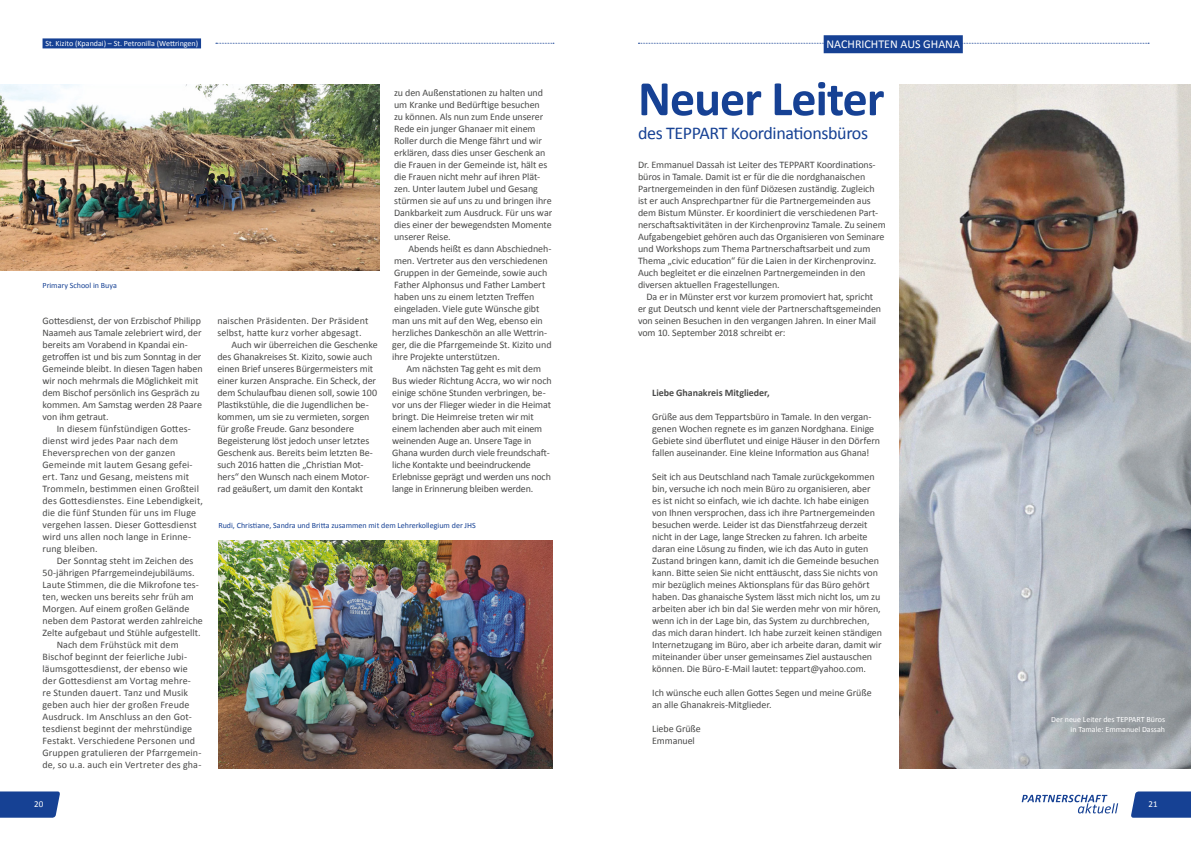
<style>
.page{position:relative;width:1191px;height:842px;background:#fff}
.page>*{position:absolute;margin:0;border:0;box-sizing:border-box;transform-origin:0 0}
.Inhalt{font:700 50px "Calibri";letter-spacing:-.02em;color:#164194}
.Inhalt-2{font:18px "Calibri";letter-spacing:-.02em;color:#164194}
.Absatzformat_2{font:12px "Calibri";color:#fff}
.Inhalt-3{font:10px/12px "Calibri";letter-spacing:-.005em;color:#4a4a49}
.t1{font:700 10px "Calibri";letter-spacing:-.005em;color:#4a4a49}
.t2{font:9px "Calibri";color:#fff}
.Absatzformat_1{font:8px "Calibri";color:#fff}
.t3{font:8px "Calibri";color:#164194}
</style>
<div class="page">
<img style="left:0;top:84px;width:380px;height:187px">
<img style="left:218px;top:540px;width:335px;height:228px">
<img style="left:900px;top:84px;width:291px;height:684px">
<svg style="left:0;top:791px;width:60px;height:27px;background:#254d9b"></svg>
<svg style="left:1021px;top:795px;width:97px;height:18px"></svg>
<svg style="left:1131px;top:791px;width:60px;height:27px;background:#254d9a"></svg>
<svg style="left:638px;top:43px;width:511px;height:1px"></svg>
<svg style="left:216px;top:43px;width:338px;height:1px"></svg>
<div style="left:43px;top:38px;width:158px;height:10px;background:#164194"></div>
<div style="left:823px;top:35px;width:139px;height:18px;background:#164194"></div>
<p class="Absatzformat_1" style="left:45px;top:38px;width:154px">St. Kizito (Kpandai) – St. Petronilla (Wettringen)</p>
<p class="Absatzformat_2" style="left:826px;top:37px;width:135px">NACHRICHTEN AUS GHANA</p>
<p class="t3" style="left:43px;top:280px;width:76px">Primary School in Buya</p>
<p class="Inhalt-3" style="left:43px;top:314px;width:162px">Gottesdienst, der von Erzbischof Philipp Naameh aus Tamale zelebriert wird, der bereits am Vorabend in Kpandai ein&shy;getroffen ist und bis zum Sonntag in der Gemeinde bleibt. In diesen Tagen haben wir noch mehrmals die Möglichkeit mit dem Bischof persönlich ins Gespräch zu kommen. Am Samstag werden 28 Paare von ihm getraut.</p>
<p class="Inhalt-3" style="left:43px;top:422px;width:162px;text-indent:14px">In diesem fünfstündigen Gottes&shy;dienst wird jedes Paar nach dem Eheversprechen von der ganzen Gemeinde mit lautem Gesang gefei&shy;ert. Tanz und Gesang, meistens mit Trommeln, bestimmen einen Großteil des Gottesdienstes. Eine Lebendigkeit, die die fünf Stunden für uns im Fluge vergehen lassen. Dieser Gottesdienst wird uns allen noch lange in Erinne&shy;rung bleiben.</p>
<p class="Inhalt-3" style="left:43px;top:554px;width:162px;text-indent:14px">Der Sonntag steht im Zeichen des 50-jährigen Pfarrgemeindejubiläums.<br>Laute Stimmen, die die Mikrofone tes&shy;ten, wecken uns bereits sehr früh am Morgen. Auf einem großen Gelände neben dem Pastorat werden zahlreiche Zelte aufgebaut und Stühle aufgestellt.</p>
<p class="Inhalt-3" style="left:43px;top:638px;width:160px;text-indent:14px">Nach dem Frühstück mit dem Bischof beginnt der feierliche Jubi&shy;läumsgottesdienst, der ebenso wie der Gottesdienst am Vortag mehre&shy;re Stunden dauert. Tanz und Musik geben auch hier der großen Freude Ausdruck. Im Anschluss an den Got&shy;tesdienst beginnt der mehrstündige Festakt. Verschiedene Personen und Gruppen gratulieren der Pfarrgemein&shy;de, so u.a. auch ein Vertreter des gha-</p>
<p class="Inhalt-3" style="left:217px;top:314px;width:152px">naischen Präsidenten. Der Präsident selbst, hatte kurz vorher abgesagt.</p>
<p class="Inhalt-3" style="left:217px;top:338px;width:162px;text-indent:14px">Auch wir überreichen die Geschenke des Ghanakreises St. Kizito, sowie auch einen Brief unseres Bürgermeisters mit einer kurzen Ansprache. Ein Scheck, der dem Schulaufbau dienen soll, sowie 100<br>Plastikstühle, die die Jugendlichen be&shy;kommen, um sie zu vermieten, sorgen für große Freude. Ganz besondere Begeisterung löst jedoch unser letztes Geschenk aus. Bereits beim letzten Be&shy;such 2016 hatten die „Christian Mot&shy;hers“ den Wunsch nach einem Motor&shy;rad geäußert, um damit den Kontakt</p>
<p class="Inhalt-3" style="left:394px;top:86px;width:159px">zu den Außenstationen zu halten und um Kranke und Bedürftige besuchen<br>zu können. Als nun zum Ende unserer Rede ein junger Ghanaer mit einem Roller durch die Menge fährt und wir erklären, dass dies unser Geschenk an die Frauen in der Gemeinde ist, hält es die Frauen nicht mehr auf ihren Plät&shy;zen. Unter lautem Jubel und Gesang stürmen sie auf uns zu und bringen ihre Dankbarkeit zum Ausdruck. Für uns war dies einer der bewegendsten Momente unserer Reise.</p>
<p class="Inhalt-3" style="left:392px;top:242px;width:161px;text-indent:16px">Abends heißt es dann Abschiedneh&shy;men. Vertreter aus den verschiedenen Gruppen in der Gemeinde, sowie auch Father Alphonsus und Father Lambert haben uns zu einem letzten Treffen eingeladen. Viele gute Wünsche gibt man uns mit auf den Weg, ebenso ein herzliches Dankeschön an alle Wettrin&shy;ger, die die Pfarrgemeinde St. Kizito und ihre Projekte unterstützen.</p>
<p class="Inhalt-3" style="left:392px;top:362px;width:161px;text-indent:14px">Am nächsten Tag geht es mit dem Bus wieder Richtung Accra, wo wir noch einige schöne Stunden verbringen, be&shy;vor uns der Flieger wieder in die Heimat bringt. Die Heimreise treten wir mit einem lachenden aber auch mit einem weinenden Auge an. Unsere Tage in Ghana wurden durch viele freundschaft&shy;liche Kontakte und beeindruckende Erlebnisse geprägt und werden uns noch lange in Erinnerung bleiben werden.</p>
<p class="t3" style="left:218px;top:520px;width:259px">Rudi, Christiane, Sandra und Britta zusammen mit dem Lehrerkollegium der JHS</p>
<p class="Inhalt" style="left:638px;top:68px;width:248px">Neuer Leiter</p>
<p class="Inhalt-2" style="left:638px;top:122px;width:232px">des TEPPART Koordinationsbüros</p>
<p class="Inhalt-3" style="left:638px;top:158px;width:249px">Dr. Emmanuel Dassah ist Leiter des TEPPART Koordinations&shy;büros in Tamale. Damit ist er für die die nordghanaischen Partnergemeinden in den fünf Diözesen zuständig. Zugleich ist er auch Ansprechpartner für die Partnergemeinden aus dem Bistum Münster. Er koordiniert die verschiedenen Part&shy;nerschaftsaktivitäten in der Kirchenprovinz Tamale. Zu seinem Aufgabengebiet gehören auch das Organisieren von Seminare und Workshops zum Thema Partnerschaftsarbeit und zum Thema „civic education“ für die Laien in der Kirchenprovinz.<br>Auch begleitet er die einzelnen Partnergemeinden in den diversen aktuellen Fragestellungen.</p>
<p class="Inhalt-3" style="left:638px;top:290px;width:245px;text-indent:9px">Da er in Münster erst vor kurzem promoviert hat, spricht er gut Deutsch und kennt viele der Partnerschaftsgemeinden von seinen Besuchen in den vergangen Jahren. In einer Mail vom 10. September 2018 schreibt er:</p>
<p class="t1" style="left:652px;top:386px;width:119px">Liebe Ghanakreis Mitglieder,</p>
<p class="Inhalt-3" style="left:652px;top:410px;width:229px">Grüße aus dem Teppartsbüro in Tamale. In den vergan&shy;genen Wochen regnete es im ganzen Nordghana. Einige Gebiete sind überflutet und einige Häuser in den Dörfern fallen auseinander. Eine kleine Information aus Ghana!</p>
<p class="Inhalt-3" style="left:652px;top:470px;width:231px">Seit ich aus Deutschland nach Tamale zurückgekommen bin, versuche ich noch mein Büro zu organisieren, aber<br>es ist nicht so einfach, wie ich dachte. Ich habe einigen von Ihnen versprochen, dass ich ihre Partnergemeinden besuchen werde. Leider ist das Dienstfahrzeug derzeit nicht in der Lage, lange Strecken zu fahren. Ich arbeite daran eine Lösung zu finden, wie ich das Auto in guten Zustand bringen kann, damit ich die Gemeinde besuchen kann. Bitte seien Sie nicht enttäuscht, dass Sie nichts von mir bezüglich meines Aktionsplans für das Büro gehört haben. Das ghanaische System lässt mich nicht los, um zu arbeiten aber ich bin da! Sie werden mehr von mir hören, wenn ich in der Lage bin, das System zu durchbrechen, das mich daran hindert. Ich habe zurzeit keinen ständigen Internetzugang im Büro, aber ich arbeite daran, damit wir miteinander über unser gemeinsames Ziel austauschen können. Die Büro-E-Mail lautet: teppart@yahoo.com.</p>
<p class="Inhalt-3" style="left:652px;top:686px;width:221px">Ich wünsche euch allen Gottes Segen und meine Grüße an alle Ghanakreis-Mitglieder.</p>
<p class="Inhalt-3" style="left:652px;top:722px;width:50px">Liebe Grüße</p>
<p class="Inhalt-3" style="left:652px;top:734px;width:44px">Emmanuel</p>
<p class="Absatzformat_1" style="left:1051px;top:715px;width:115px">Der neue Leiter des TEPPART Büros</p>
<p class="Absatzformat_1" style="left:1070px;top:724px;width:96px">in Tamale: Emmanuel Dassah</p>
<p class="t2" style="left:34px;top:799px;width:11px">20</p>
<p class="t2" style="left:1148px;top:799px;width:11px">21</p>
</div>
